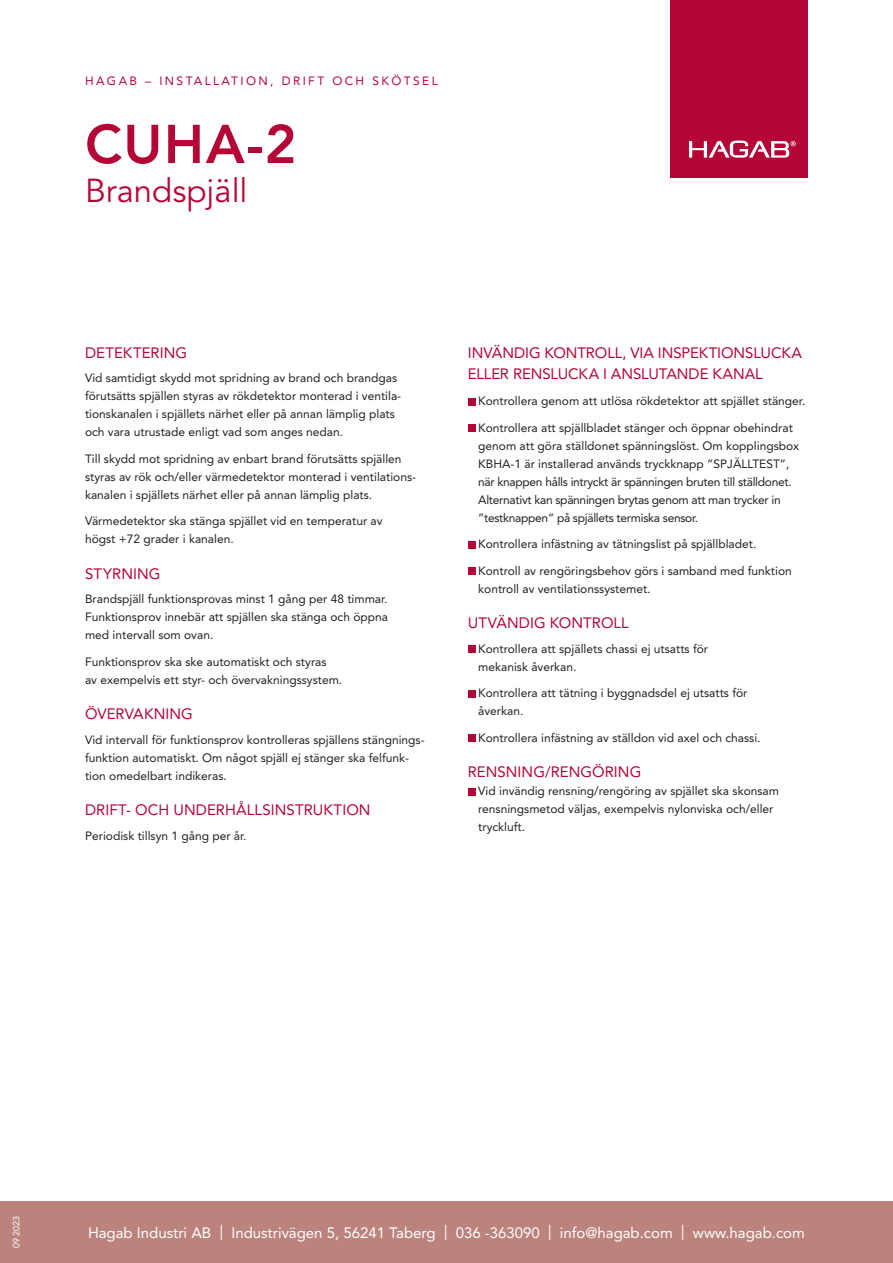
<style>
.page{position:relative;width:893px;height:1263px;background:#fff}
.page>*{position:absolute;margin:0;border:0;box-sizing:border-box;transform-origin:0 0}
.t1{font:800 54px "Avenir LT Std";color:#b50536}
.t2{font:33px "Avenir LT Std";color:#b50536}
.Datablad_-_brödtext_avstånd_efter{font:15px/21px "Avenir LT Std";letter-spacing:-.005em;color:#b50536}
.t3{font:15px "Avenir LT Std";color:#fff}
.Datablad_-_bröd_kursiv{font:15px "Avenir LT Std";letter-spacing:.005em;color:#b50536}
.Datablad_-_brödtext_avstånd_efter-2{font:12px/18px "Avenir LT Std";color:#231f20}
.t4{font:12px "Avenir LT Std";letter-spacing:.2em;color:#b50536}
.t5{font:9px "Avenir LT Std";color:#fff}
</style>
<div class="page">
<div style="left:670px;top:0;width:138px;height:178px;background:#b50536"></div>
<svg style="left:689px;top:141px;width:107px;height:17px"></svg>
<div style="left:0;top:1201px;width:893px;height:62px;background:#bb837c"></div>
<div style="left:468px;top:398px;width:7px;height:7px;background:#b50536"></div>
<div style="left:468px;top:424px;width:7px;height:8px;background:#b50536"></div>
<div style="left:468px;top:541px;width:7px;height:7px;background:#b50536"></div>
<div style="left:468px;top:567px;width:7px;height:8px;background:#b50536"></div>
<div style="left:468px;top:645px;width:7px;height:8px;background:#b50536"></div>
<div style="left:468px;top:690px;width:7px;height:7px;background:#b50536"></div>
<div style="left:468px;top:734px;width:7px;height:8px;background:#b50536"></div>
<div style="left:468px;top:788px;width:7px;height:7px;background:#b50536"></div>
<p class="t4" style="left:85px;top:74px;width:354px">HAGAB – INSTALLATION, DRIFT OCH SKÖTSEL</p>
<h1 class="t1" style="left:85px;top:112px;width:213px">CUHA-2</h1>
<h2 class="t2" style="left:85px;top:172px;width:164px">Brandspjäll</h2>
<p class="Datablad_-_bröd_kursiv" style="left:85px;top:344px;width:104px">DETEKTERING</p>
<p class="Datablad_-_brödtext_avstånd_efter-2" style="left:85px;top:369px;width:318px">Vid samtidigt skydd mot spridning av brand och brandgas förutsätts spjällen styras av rökdetektor monterad i ventila&shy;tionskanalen i spjällets närhet eller på annan lämplig plats och vara utrustade enligt vad som anges nedan.</p>
<p class="Datablad_-_brödtext_avstånd_efter-2" style="left:85px;top:450px;width:333px">Till skydd mot spridning av enbart brand förutsätts spjällen styras av rök och/eller värmedetektor monterad i ventilations&shy;kanalen i spjällets närhet eller på annan lämplig plats.</p>
<p class="Datablad_-_brödtext_avstånd_efter-2" style="left:85px;top:512px;width:299px">Värmedetektor ska stänga spjället vid en temperatur av högst +72 grader i kanalen.</p>
<p class="Datablad_-_bröd_kursiv" style="left:85px;top:565px;width:77px">STYRNING</p>
<p class="Datablad_-_brödtext_avstånd_efter-2" style="left:85px;top:590px;width:305px;text-align:justify">Brandspjäll funktionsprovas minst 1 gång per 48 timmar.<br>Funktionsprov innebär att spjällen ska stänga och öppna med intervall som ovan.</p>
<p class="Datablad_-_brödtext_avstånd_efter-2" style="left:85px;top:653px;width:259px">Funktionsprov ska ske automatiskt och styras<br>av exempelvis ett styr- och övervakningssystem.</p>
<p class="Datablad_-_bröd_kursiv" style="left:85px;top:705px;width:109px">ÖVERVAKNING</p>
<p class="Datablad_-_brödtext_avstånd_efter-2" style="left:85px;top:730px;width:341px">Vid intervall för funktionsprov kontrolleras spjällens stängnings&shy;funktion automatiskt. Om något spjäll ej stänger ska felfunk&shy;tion omedelbart indikeras.</p>
<p class="Datablad_-_bröd_kursiv" style="left:85px;top:801px;width:287px">DRIFT- OCH UNDERHÅLLSINSTRUKTION</p>
<p class="Datablad_-_brödtext_avstånd_efter-2" style="left:85px;top:826px;width:163px">Periodisk tillsyn 1 gång per år.</p>
<p class="Datablad_-_brödtext_avstånd_efter" style="left:468px;top:342px;width:336px">INVÄNDIG KONTROLL, VIA INSPEKTIONSLUCKA<br>ELLER RENSLUCKA I ANSLUTANDE KANAL</p>
<p class="Datablad_-_brödtext_avstånd_efter-2" style="left:478px;top:392px;width:329px">Kontrollera genom att utlösa rökdetektor att spjället stänger.</p>
<p class="Datablad_-_brödtext_avstånd_efter-2" style="left:478px;top:419px;width:323px">Kontrollera att spjällbladet stänger och öppnar obehindrat genom att göra ställdonet spänningslöst. Om kopplingsbox KBHA-1 är installerad används tryckknapp ”SPJÄLLTEST”, när knappen hålls intryckt är spänningen bruten till ställdonet.<br>Alternativt kan spänningen brytas genom att man trycker in ”testknappen” på spjällets termiska sensor.</p>
<p class="Datablad_-_brödtext_avstånd_efter-2" style="left:478px;top:535px;width:280px">Kontrollera infästning av tätningslist på spjällbladet.</p>
<p class="Datablad_-_brödtext_avstånd_efter-2" style="left:478px;top:562px;width:315px">Kontroll av rengöringsbehov görs i samband med funktion kontroll av ventilationssystemet.</p>
<p class="Datablad_-_bröd_kursiv" style="left:468px;top:614px;width:163px">UTVÄNDIG KONTROLL</p>
<p class="Datablad_-_brödtext_avstånd_efter-2" style="left:478px;top:640px;width:231px">Kontrollera att spjällets chassi ej utsatts för mekanisk åverkan.</p>
<p class="Datablad_-_brödtext_avstånd_efter-2" style="left:478px;top:684px;width:271px">Kontrollera att tätning i byggnadsdel ej utsatts för åverkan.</p>
<p class="Datablad_-_brödtext_avstånd_efter-2" style="left:478px;top:729px;width:284px">Kontrollera infästning av ställdon vid axel och chassi.</p>
<p class="Datablad_-_brödtext_avstånd_efter" style="left:468px;top:762px;width:175px">RENSNING/RENGÖRING</p>
<p class="Datablad_-_brödtext_avstånd_efter-2" style="left:478px;top:782px;width:302px">Vid invändig rensning/rengöring av spjället ska skonsam rensningsmetod väljas, exempelvis nylonviska och/eller tryckluft.</p>
<p class="t5" style="left:11px;top:1248px;width:34px;rotate:-90deg">09 2023</p>
<p class="t3" style="left:88px;top:1224px;width:718px">Hagab Industri AB | Industrivägen 5, 56241 Taberg | 036 -363090 | info@hagab.com | www.hagab.com</p>
</div>
